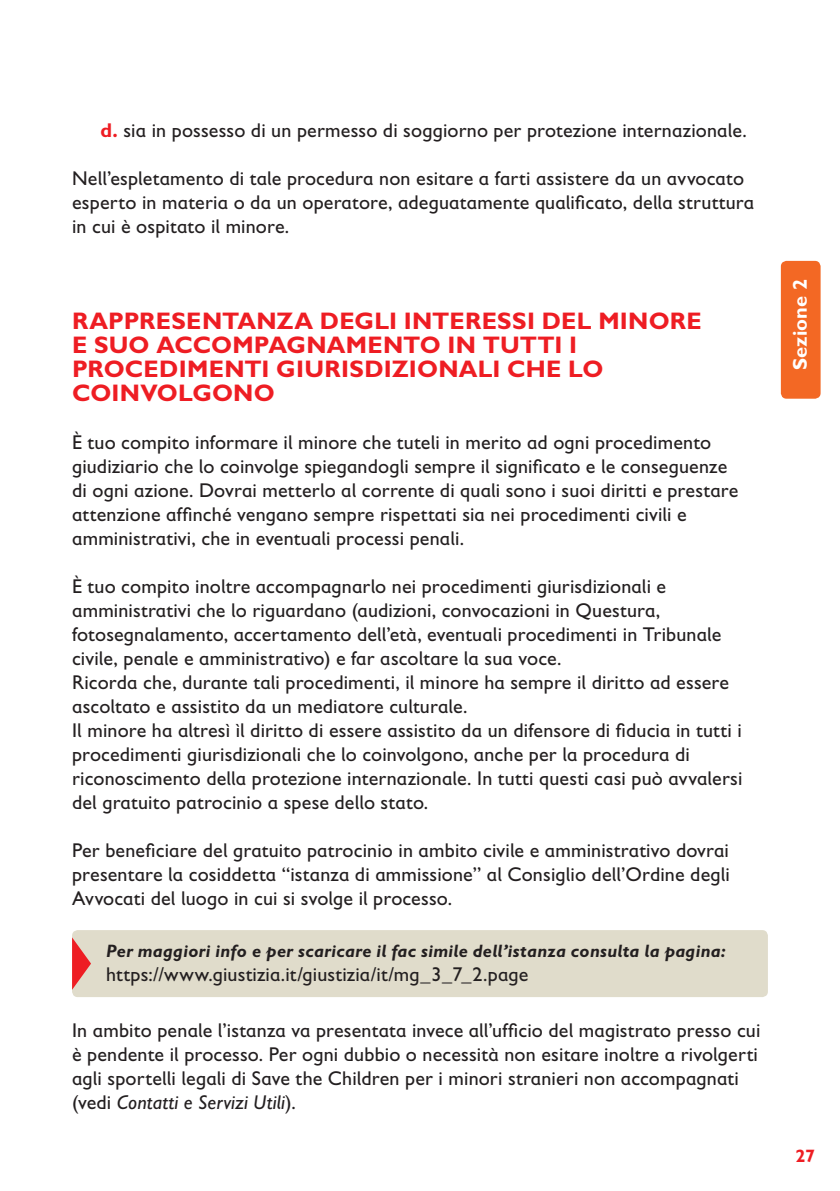
<style>
.page{position:relative;width:840px;height:1191px;background:#fff}
.page>*{position:absolute;margin:0;border:0;box-sizing:border-box;transform-origin:0 0}
.t1{font:700 24px/24px "Gill Sans Infant Std";letter-spacing:.01em;color:#ee1d23}
.t2{font:20px/24px "Gill Sans Infant Std";letter-spacing:.005em;color:#231f20}
.t3{font:700 20px "Gill Sans Infant Std";letter-spacing:.005em;color:#fff}
.t4{font:italic 700 18px "Gill Sans Infant Std";letter-spacing:.015em;color:#231f20}
.t5{font:700 18px "Gill Sans Infant Std";color:#ee1d23}
.s1{font-weight:700;color:#ee1d23}
.s2{font-style:italic}
</style>
<div class="page">
<div style="left:72px;top:930px;width:695px;height:67px;background:#e0dccb;border-radius:6px"></div>
<div style="left:780px;top:261px;width:40px;height:138px;background:#f36824;border-radius:6px"></div>
<svg style="left:72px;top:937px;width:19px;height:52px"></svg>
<p class="t2" style="left:100px;top:118px;width:647px"><span class="s1">d.</span> sia in possesso di un permesso di soggiorno per protezione internazionale.</p>
<p class="t2" style="left:72px;top:166px;width:683px">Nell’espletamento di tale procedura non esitare a farti assistere da un avvocato esperto in materia o da un operatore, adeguatamente qualificato, della struttura in cui è ospitato il minore.</p>
<p class="t1" style="left:72px;top:308px;width:630px">RAPPRESENTANZA DEGLI INTERESSI DEL MINORE<br>E SUO ACCOMPAGNAMENTO IN TUTTI I<br>PROCEDIMENTI GIURISDIZIONALI CHE LO<br>COINVOLGONO</p>
<p class="t2" style="left:72px;top:430px;width:667px">È tuo compito informare il minore che tuteli in merito ad ogni procedimento giudiziario che lo coinvolge spiegandogli sempre il significato e le conseguenze di ogni azione. Dovrai metterlo al corrente di quali sono i suoi diritti e prestare attenzione affinché vengano sempre rispettati sia nei procedimenti civili e amministrativi, che in eventuali processi penali.</p>
<p class="t2" style="left:72px;top:574px;width:671px">È tuo compito inoltre accompagnarlo nei procedimenti giurisdizionali e amministrativi che lo riguardano (audizioni, convocazioni in Questura, fotosegnalamento, accertamento dell’età, eventuali procedimenti in Tribunale civile, penale e amministrativo) e far ascoltare la sua voce.<br>Ricorda che, durante tali procedimenti, il minore ha sempre il diritto ad essere ascoltato e assistito da un mediatore culturale.<br>Il minore ha altresì ìl diritto di essere assistito da un difensore di fiducia in tutti i procedimenti giurisdizionali che lo coinvolgono, anche per la procedura di riconoscimento della protezione internazionale. In tutti questi casi può avvalersi del gratuito patrocinio a spese dello stato.</p>
<p class="t2" style="left:72px;top:838px;width:659px;text-align:justify">Per beneficiare del gratuito patrocinio in ambito civile e amministrativo dovrai presentare la cosiddetta “istanza di ammissione” al Consiglio dell’Ordine degli Avvocati del luogo in cui si svolge il processo.</p>
<p class="t4" style="left:106px;top:940px;width:621px">Per maggiori info e per scaricare il fac simile dell’istanza consulta la pagina:</p>
<p class="t2" style="left:106px;top:962px;width:423px">https://www.giustizia.it/giustizia/it/mg_3_7_2.page</p>
<p class="t2" style="left:72px;top:1018px;width:689px">In ambito penale l’istanza va presentata invece all’ufficio del magistrato presso cui è pendente il processo. Per ogni dubbio o necessità non esitare inoltre a rivolgerti agli sportelli legali di Save the Children per i minori stranieri non accompagnati (vedi <span class="s2">Contatti e Servizi Utili</span>).</p>
<p class="t3" style="left:787px;top:370px;width:93px;rotate:-90deg">Sezione 2</p>
<p class="t5" style="left:795px;top:1145px;width:21px">27</p>
</div>
